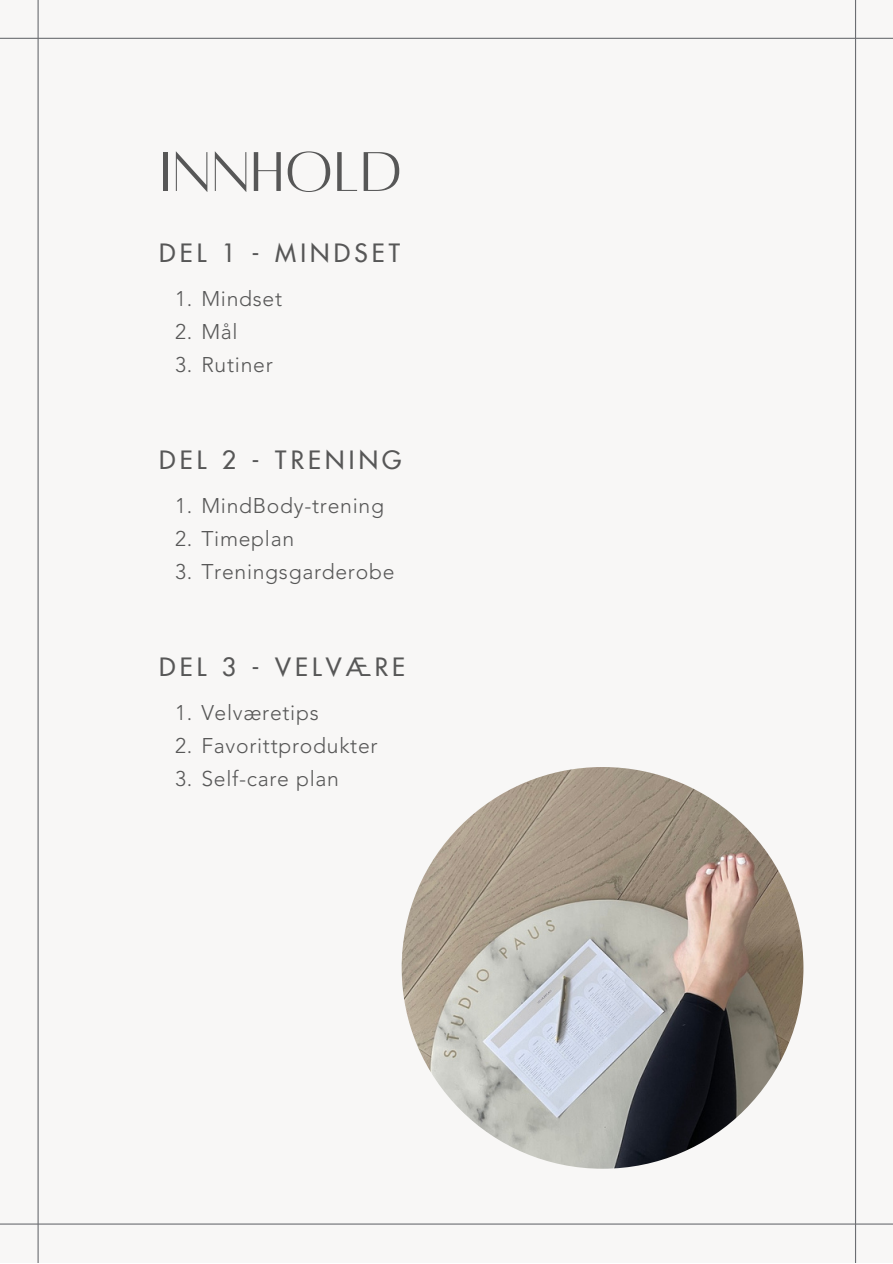
<style>
.page{position:relative;width:893px;height:1264px;background:#fff}
.page>*{position:absolute;margin:0;border:0;box-sizing:border-box;transform-origin:0 0}
.t1{font:61.65px "Alta regular";letter-spacing:.02em;color:#575757}
.t2{font:500 24.75px "Futura";letter-spacing:.17em;color:#575757}
.t3{font:300 21.15px "Avenir";letter-spacing:.035em;color:#575757}
</style>
<div class="page">
<div style="left:0;top:0;width:892px;height:1262px;background:#f8f7f6"></div>
<img style="left:401px;top:767px;width:402px;height:401px;border-radius:50%">
<hr style="left:0;top:38px;width:892px;height:1px;background:#6c6e72">
<hr style="left:0;top:1223px;width:892px;height:1px;background:#6c6e72">
<hr style="left:38px;top:0;width:1px;height:1262px;background:#6c6e72">
<hr style="left:854px;top:0;width:2px;height:1262px;background:#6c6e72">
<p class="t1" style="left:160px;top:141px;width:244px">INNHOLD</p>
<p class="t2" style="left:159px;top:241px;width:242px">DEL 1 - MINDSET</p>
<p class="t3" style="left:175px;top:283px;width:109px">1. Mindset</p>
<p class="t3" style="left:175px;top:316px;width:64px">2. Mål</p>
<p class="t3" style="left:175px;top:349px;width:99px">3. Rutiner</p>
<p class="t2" style="left:159px;top:448px;width:244px">DEL 2 - TRENING</p>
<p class="t3" style="left:175px;top:490px;width:210px">1. MindBody-trening</p>
<p class="t3" style="left:175px;top:523px;width:121px">2. Timeplan</p>
<p class="t3" style="left:175px;top:556px;width:221px">3. Treningsgarderobe</p>
<p class="t2" style="left:159px;top:654px;width:247px">DEL 3 - VELVÆRE</p>
<p class="t3" style="left:175px;top:696px;width:145px">1. Velværetips</p>
<p class="t3" style="left:175px;top:730px;width:204px">2. Favorittprodukter</p>
<p class="t3" style="left:175px;top:763px;width:165px">3. Self-care plan</p>
</div>
